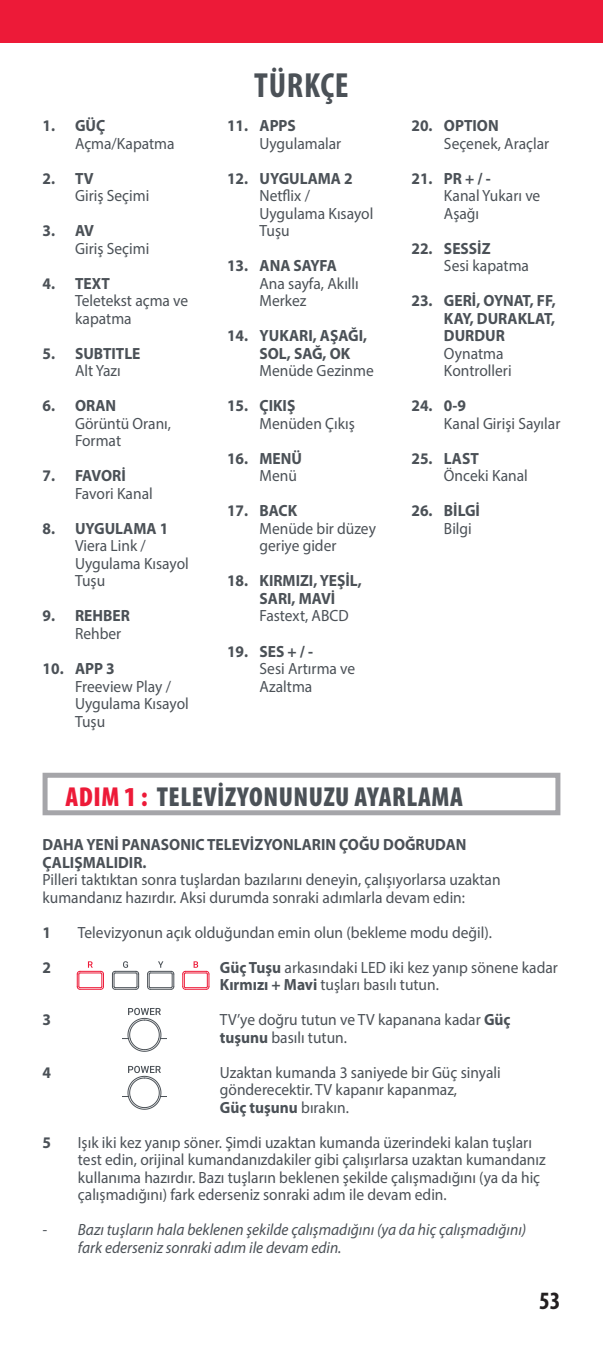
<style>
.page{position:relative;width:603px;height:1347px;background:#fff}
.page>*{position:absolute;margin:0;border:0;box-sizing:border-box;transform-origin:0 0}
.t1{font:700 condensed 35px "Myriad Pro";letter-spacing:.02em;color:#4b5157}
.t2{font:900 condensed 27.5px "Myriad Pro";letter-spacing:.02em;color:#4b5157}
.t3{font:700 condensed 25px "Myriad Pro";color:#231f20}
.t4{font:16.25px/17.5px "Myriad Pro";color:#4b5157;scale:.95 1}
.t5{font:700 16.25px/17.5px "Myriad Pro";color:#4b5157;scale:.95 1}
.t6{font:italic 16.25px/17.5px "Myriad Pro";color:#4b5157;scale:.95 1}
.s1{color:#ed1a38}
.s2{font-weight:700}
</style>
<div class="page">
<div style="left:0;top:0;width:602px;height:43px;background:#ed1a38"></div>
<div style="left:43px;top:772px;width:517px;height:43px;border:5px solid #a5a5a9"></div>
<svg style="left:122px;top:1007px;width:44px;height:45px"></svg>
<svg style="left:122px;top:1065px;width:44px;height:44px"></svg>
<svg style="left:77px;top:961px;width:27px;height:29px"></svg>
<svg style="left:112px;top:961px;width:27px;height:29px"></svg>
<svg style="left:147px;top:961px;width:27px;height:29px"></svg>
<svg style="left:182px;top:961px;width:27px;height:29px"></svg>
<p class="t5" style="left:43px;top:117px;width:68px">1. GÜÇ</p>
<p class="t4" style="left:75px;top:134px;width:106px">Açma/Kapatma</p>
<p class="t5" style="left:43px;top:170px;width:55px">2. TV</p>
<p class="t4" style="left:75px;top:187px;width:80px">Giriş Seçimi</p>
<p class="t5" style="left:43px;top:222px;width:56px">3. AV</p>
<p class="t4" style="left:75px;top:239px;width:80px">Giriş Seçimi</p>
<p class="t5" style="left:43px;top:275px;width:72px">4. TEXT</p>
<p class="t4" style="left:75px;top:292px;width:121px">Teletekst açma ve kapatma</p>
<p class="t5" style="left:43px;top:345px;width:105px">5. SUBTITLE</p>
<p class="t4" style="left:75px;top:362px;width:50px">Alt Yazı</p>
<p class="t5" style="left:43px;top:397px;width:79px">6. ORAN</p>
<p class="t4" style="left:75px;top:414px;width:102px">Görüntü Oranı,<br>Format</p>
<p class="t5" style="left:43px;top:467px;width:89px">7. FAVORİ</p>
<p class="t4" style="left:75px;top:484px;width:83px">Favori Kanal</p>
<p class="t5" style="left:43px;top:520px;width:134px">8. UYGULAMA 1</p>
<p class="t4" style="left:75px;top:537px;width:121px">Viera Link /<br>Uygulama Kısayol<br>Tuşu</p>
<p class="t5" style="left:43px;top:607px;width:93px">9. REHBER</p>
<p class="t4" style="left:75px;top:624px;width:50px">Rehber</p>
<p class="t5" style="left:43px;top:660px;width:78px">10. APP 3</p>
<p class="t4" style="left:75px;top:677px;width:121px">Freeview Play /<br>Uygulama Kısayol<br>Tuşu</p>
<h1 class="t1" style="left:254px;top:64px;width:96px">TÜRKÇE</h1>
<p class="t5" style="left:227px;top:117px;width:74px">11. APPS</p>
<p class="t4" style="left:259px;top:134px;width:88px">Uygulamalar</p>
<p class="t5" style="left:227px;top:170px;width:134px">12. UYGULAMA 2</p>
<p class="t4" style="left:259px;top:187px;width:121px">Netflix /<br>Uygulama Kısayol<br>Tuşu</p>
<p class="t5" style="left:227px;top:257px;width:117px">13. ANA SAYFA</p>
<p class="t4" style="left:259px;top:274px;width:106px">Ana sayfa, Akıllı<br>Merkez</p>
<p class="t5" style="left:259px;top:327px;width:115px;text-indent:-32px">14. YUKARI, AŞAĞI,<br>SOL, SAĞ, OK</p>
<p class="t4" style="left:259px;top:362px;width:122px">Menüde Gezinme</p>
<p class="t5" style="left:227px;top:397px;width:73px">15. ÇIKIŞ</p>
<p class="t4" style="left:259px;top:414px;width:102px">Menüden Çıkış</p>
<p class="t5" style="left:227px;top:450px;width:80px">16. MENÜ</p>
<p class="t4" style="left:259px;top:467px;width:41px">Menü</p>
<p class="t5" style="left:227px;top:502px;width:75px">17. BACK</p>
<p class="t4" style="left:259px;top:519px;width:124px">Menüde bir düzey geriye gider</p>
<p class="t5" style="left:227px;top:572px;width:143px;text-align:center">18. KIRMIZI, YEŞİL,<br>SARI, MAVİ</p>
<p class="t4" style="left:259px;top:607px;width:95px">Fastext, ABCD</p>
<p class="t5" style="left:227px;top:642px;width:92px">19. SES + / -</p>
<p class="t4" style="left:259px;top:659px;width:102px">Sesi Artırma ve<br>Azaltma</p>
<p class="t5" style="left:411px;top:117px;width:93px">20. OPTION</p>
<p class="t4" style="left:444px;top:134px;width:112px">Seçenek, Araçlar</p>
<p class="t5" style="left:411px;top:170px;width:85px">21. PR + / -</p>
<p class="t4" style="left:444px;top:187px;width:103px">Kanal Yukarı ve<br>Aşağı</p>
<p class="t5" style="left:411px;top:240px;width:85px">22. SESSİZ</p>
<p class="t4" style="left:444px;top:257px;width:91px">Sesi kapatma</p>
<p class="t5" style="left:444px;top:292px;width:119px;text-align:justify;text-indent:-32px">23. GERİ, OYNAT, FF, KAY, DURAKLAT, DURDUR</p>
<p class="t4" style="left:444px;top:344px;width:73px">Oynatma<br>Kontrolleri</p>
<p class="t5" style="left:411px;top:397px;width:59px">24. 0-9</p>
<p class="t4" style="left:444px;top:414px;width:124px">Kanal Girişi Sayılar</p>
<p class="t5" style="left:411px;top:450px;width:72px">25. LAST</p>
<p class="t4" style="left:444px;top:467px;width:90px">Önceki Kanal</p>
<p class="t5" style="left:411px;top:502px;width:74px">26. BİLGİ</p>
<p class="t4" style="left:444px;top:519px;width:31px">Bilgi</p>
<h2 class="t2" style="left:65px;top:781px;width:399px"><span class="s1">ADIM 1 :</span> TELEVİZYONUNUZU AYARLAMA</h2>
<p class="t5" style="left:43px;top:836px;width:447px">DAHA YENİ PANASONIC TELEVİZYONLARIN ÇOĞU DOĞRUDAN<br>ÇALIŞMALIDIR.</p>
<p class="t4" style="left:43px;top:870px;width:483px">Pilleri taktıktan sonra tuşlardan bazılarını deneyin, çalışıyorlarsa uzaktan kumandanız hazırdır. Aksi durumda sonraki adımlarla devam edin:</p>
<p class="t5" style="left:43px;top:923px;width:11px">1</p>
<p class="t4" style="left:78px;top:923px;width:437px">Televizyonun açık olduğundan emin olun (bekleme modu değil).</p>
<p class="t5" style="left:43px;top:958px;width:11px">2</p>
<p class="t4" style="left:220px;top:958px;width:357px"><span class="s2">Güç Tuşu</span> arkasındaki LED iki kez yanıp sönene kadar<br><span class="s2">Kırmızı + Mavi</span> tuşları basılı tutun.</p>
<p class="t5" style="left:43px;top:1011px;width:11px">3</p>
<p class="t4" style="left:220px;top:1010px;width:307px">TV’ye doğru tutun ve TV kapanana kadar <span class="s2">Güç tuşunu</span> basılı tutun.</p>
<p class="t5" style="left:43px;top:1063px;width:11px">4</p>
<p class="t4" style="left:220px;top:1063px;width:297px">Uzaktan kumanda 3 saniyede bir Güç sinyali gönderecektir. TV kapanır kapanmaz,<br><span class="s2">Güç tuşunu</span> bırakın.</p>
<p class="t5" style="left:43px;top:1133px;width:11px">5</p>
<p class="t4" style="left:78px;top:1133px;width:493px">Işık iki kez yanıp söner. Şimdi uzaktan kumanda üzerindeki kalan tuşları test edin, orijinal kumandanızdakiler gibi çalışırlarsa uzaktan kumandanız kullanıma hazırdır. Bazı tuşların beklenen şekilde çalışmadığını (ya da hiç çalışmadığını) fark ederseniz sonraki adım ile devam edin.</p>
<p class="t6" style="left:78px;top:1221px;width:473px;text-indent:-35px">- Bazı tuşların hala beklenen şekilde çalışmadığını (ya da hiç çalışmadığını) fark ederseniz sonraki adım ile devam edin.</p>
<h3 class="t3" style="left:539px;top:1285px;width:23px">53</h3>
</div>
